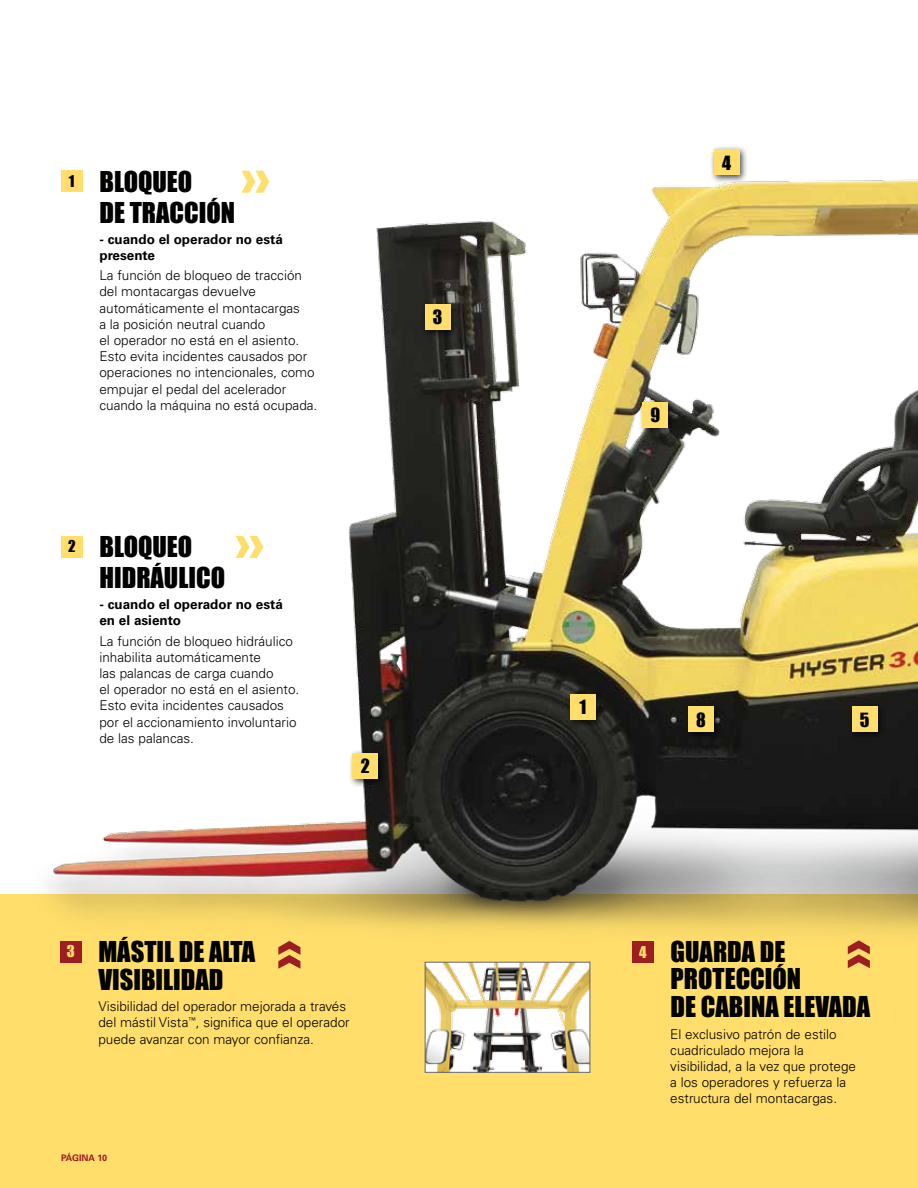
<style>
.page{position:relative;width:918px;height:1188px;background:#fff}
.page>*{position:absolute;margin:0;border:0;box-sizing:border-box;transform-origin:0 0}
.t1{font:26.4px/27.9px "Impact";color:#000}
.t2{font:18px "Impact";color:#000}
.t3{font:15px "Impact";color:#000}
.t4{font:15px "Impact";color:#ffde6c}
.t5{font:300 13.5px/16.2px "Univers LT Std";color:#000}
.t6{font:700 13.5px/16.2px "Univers LT Std";color:#000}
.t7{font:700 9px "Univers LT Std";letter-spacing:-.01em;color:#9e1d20}
</style>
<div class="page">
<div style="left:0;top:894px;width:918px;height:294px;background:#ffde6c"></div>
<img style="left:49px;top:170px;width:869px;height:829px">
<svg style="left:242px;top:171px;width:27px;height:22px"></svg>
<svg style="left:236px;top:536px;width:27px;height:22px"></svg>
<div style="left:61px;top:171px;width:21px;height:21px;background:#ffde6c"></div>
<div style="left:61px;top:536px;width:21px;height:21px;background:#ffde6c"></div>
<svg style="left:848px;top:940px;width:22px;height:28px"></svg>
<div style="left:632px;top:942px;width:22px;height:21px;background:#9e1d20"></div>
<svg style="left:278px;top:941px;width:22px;height:28px"></svg>
<div style="left:60px;top:941px;width:21px;height:21px;background:#9e1d20"></div>
<div style="left:566px;top:690px;width:39px;height:38px;background:#000;opacity:.75"></div>
<div style="left:570px;top:694px;width:26px;height:25px;background:#ffde6c"></div>
<div style="left:349px;top:749px;width:38px;height:39px;background:#000;opacity:.75"></div>
<div style="left:352px;top:753px;width:26px;height:26px;background:#ffde6c"></div>
<div style="left:421px;top:300px;width:38px;height:39px;background:#000;opacity:.75"></div>
<div style="left:425px;top:304px;width:25px;height:26px;background:#ffde6c"></div>
<div style="left:710px;top:146px;width:38px;height:38px;background:#000;opacity:.75"></div>
<div style="left:714px;top:150px;width:26px;height:25px;background:#ffde6c"></div>
<div style="left:848px;top:703px;width:38px;height:38px;background:#000;opacity:.75"></div>
<div style="left:852px;top:707px;width:25px;height:25px;background:#ffde6c"></div>
<div style="left:684px;top:703px;width:39px;height:38px;background:#000;opacity:.75"></div>
<div style="left:688px;top:707px;width:26px;height:25px;background:#ffde6c"></div>
<div style="left:639px;top:398px;width:38px;height:38px;background:#000;opacity:.75"></div>
<div style="left:642px;top:402px;width:26px;height:25px;background:#ffde6c"></div>
<img style="left:427px;top:964px;width:161px;height:107px">
<div style="left:425px;top:962px;width:165px;height:111px;border:1px solid #636466"></div>
<p class="t3" style="left:69px;top:170px;width:7px">1</p>
<h1 class="t1" style="left:99px;top:165px;width:137px;line-height:31.7px">BLOQUEO<br>DE TRACCIÓN</h1>
<p class="t6" style="left:99px;top:231px;width:185px">- cuando el operador no está presente</p>
<p class="t5" style="left:99px;top:267px;width:219px">La función de bloqueo de tracción del montacargas devuelve automáticamente el montacargas<br>a la posición neutral cuando<br>el operador no está en el asiento.<br>Esto evita incidentes causados por operaciones no intencionales, como empujar el pedal del acelerador cuando la máquina no está ocupada.</p>
<p class="t3" style="left:68px;top:535px;width:9px">2</p>
<h1 class="t1" style="left:99px;top:530px;width:127px;line-height:31.7px">BLOQUEO<br>HIDRÁULICO</h1>
<p class="t6" style="left:99px;top:596px;width:185px">- cuando el operador no está en el asiento</p>
<p class="t5" style="left:99px;top:633px;width:201px">La función de bloqueo hidráulico inhabilita automáticamente<br>las palancas de carga cuando<br>el operador no está en el asiento.<br>Esto evita incidentes causados por el accionamiento involuntario de las palancas.</p>
<h2 class="t2" style="left:361px;top:752px;width:11px">2</h2>
<h2 class="t2" style="left:433px;top:303px;width:11px">3</h2>
<p class="t4" style="left:67px;top:940px;width:9px">3</p>
<h1 class="t1" style="left:98px;top:937px;width:158px">MÁSTIL DE ALTA<br>VISIBILIDAD</h1>
<p class="t5" style="left:98px;top:998px;width:253px">Visibilidad del operador mejorada a través del mástil Vista<sup>™</sup>, significa que el operador puede avanzar con mayor confianza.</p>
<p class="t7" style="left:61px;top:1153px;width:47px">página 10</p>
<h2 class="t2" style="left:722px;top:148px;width:10px">4</h2>
<h2 class="t2" style="left:650px;top:401px;width:11px">9</h2>
<h2 class="t2" style="left:580px;top:693px;width:8px">1</h2>
<h2 class="t2" style="left:696px;top:706px;width:11px">8</h2>
<h2 class="t2" style="left:860px;top:706px;width:11px">5</h2>
<p class="t4" style="left:639px;top:941px;width:9px">4</p>
<h1 class="t1" style="left:671px;top:937px;width:201px">GUARDA DE<br>PROTECCIÓN<br>DE CABINA ELEVADA</h1>
<p class="t5" style="left:670px;top:1026px;width:187px">El exclusivo patrón de estilo cuadriculado mejora la visibilidad, a la vez que protege a los operadores y refuerza la estructura del montacargas.</p>
</div>
